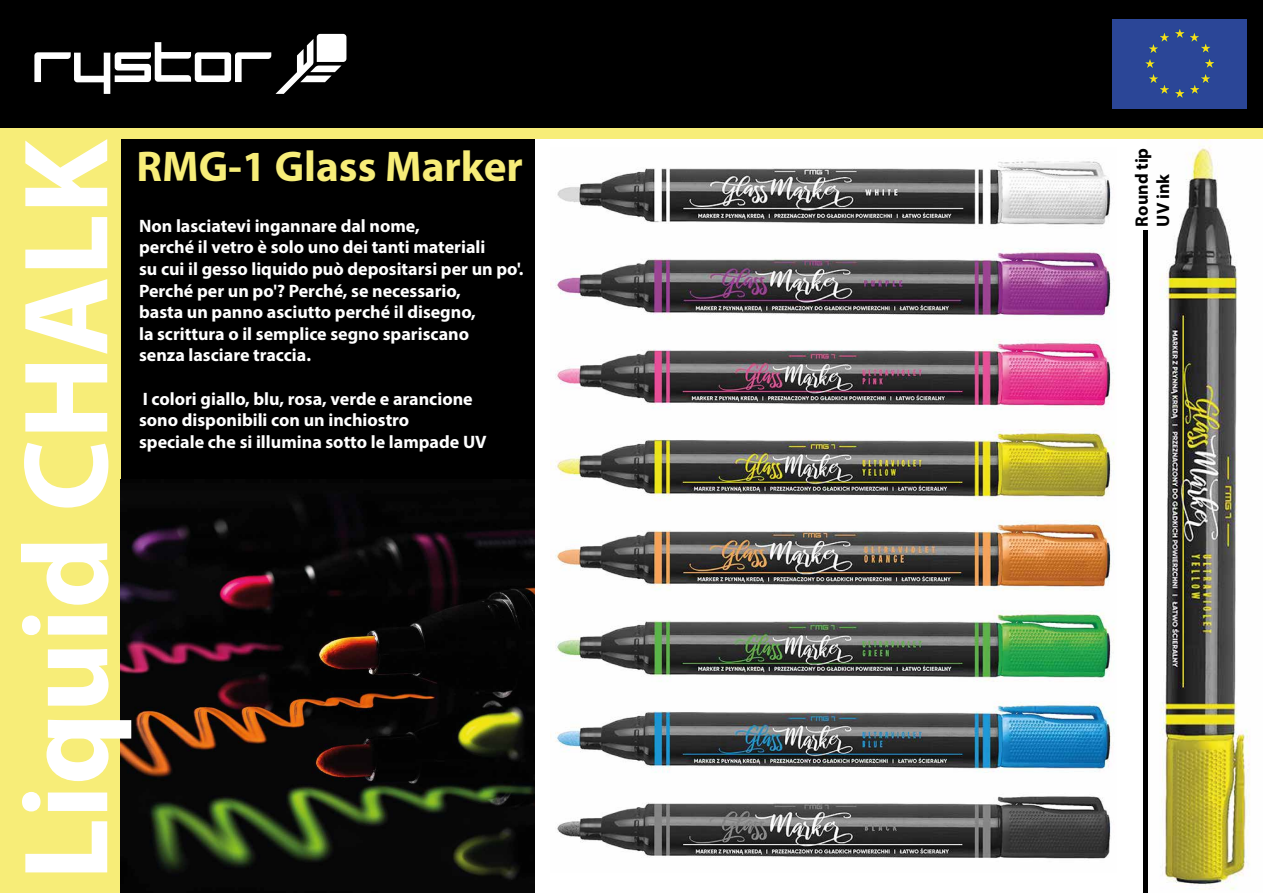
<style>
.page{position:relative;width:1263px;height:893px;background:#fff}
.page>*{position:absolute;margin:0;border:0;box-sizing:border-box;transform-origin:0 0}
.t1{font:700 121.5px "Myriad Pro";color:#fff}
.t2{font:700 43.2px "Myriad Pro";color:#f7ed78}
.t3{font:700 18px/21.6px "Myriad Pro";color:#fff}
.t4{font:700 18px/21.6px "Myriad Pro";color:#000}
</style>
<div class="page">
<img style="left:550px;top:161px;width:565px;height:698px">
<div style="left:121px;top:124px;width:413px;height:362px;background:#000"></div>
<div style="left:0;top:128px;width:121px;height:765px;background:#f7ed78"></div>
<div style="left:0;top:0;width:1263px;height:128px;background:#000"></div>
<svg style="left:34px;top:34px;width:312px;height:60px"></svg>
<div style="left:1112px;top:19px;width:134px;height:90px;background:#2b4697"></div>
<img style="left:121px;top:486px;width:413px;height:407px">
<div style="left:121px;top:128px;width:1142px;height:10px;background:#f7ed78"></div>
<img style="left:1160px;top:139px;width:90px;height:751px">
<div style="left:1143px;top:231px;width:5px;height:662px;background:#000"></div>
<h1 class="t1" style="left:-13px;top:880px;width:743px;rotate:-90deg">Liquid CHALK</h1>
<h2 class="t2" style="left:137px;top:138px;width:388px">RMG-1 Glass Marker</h2>
<p class="t3" style="left:139px;top:214px;width:386px">Non lasciatevi ingannare dal nome,<br>perché il vetro è solo uno dei tanti materiali<br>su cui il gesso liquido può depositarsi per un po'.<br>Perché per un po'? Perché, se necessario,<br>basta un panno asciutto perché il disegno,<br>la scrittura o il semplice segno spariscano<br>senza lasciare traccia.</p>
<p class="t3" style="left:139px;top:387px;width:349px">I colori giallo, blu, rosa, verde e arancione sono disponibili con un inchiostro<br>speciale che si illumina sotto le lampade UV</p>
<p class="t4" style="left:1130px;top:226px;width:80px;rotate:-90deg">Round tip<br>UV ink</p>
</div>
